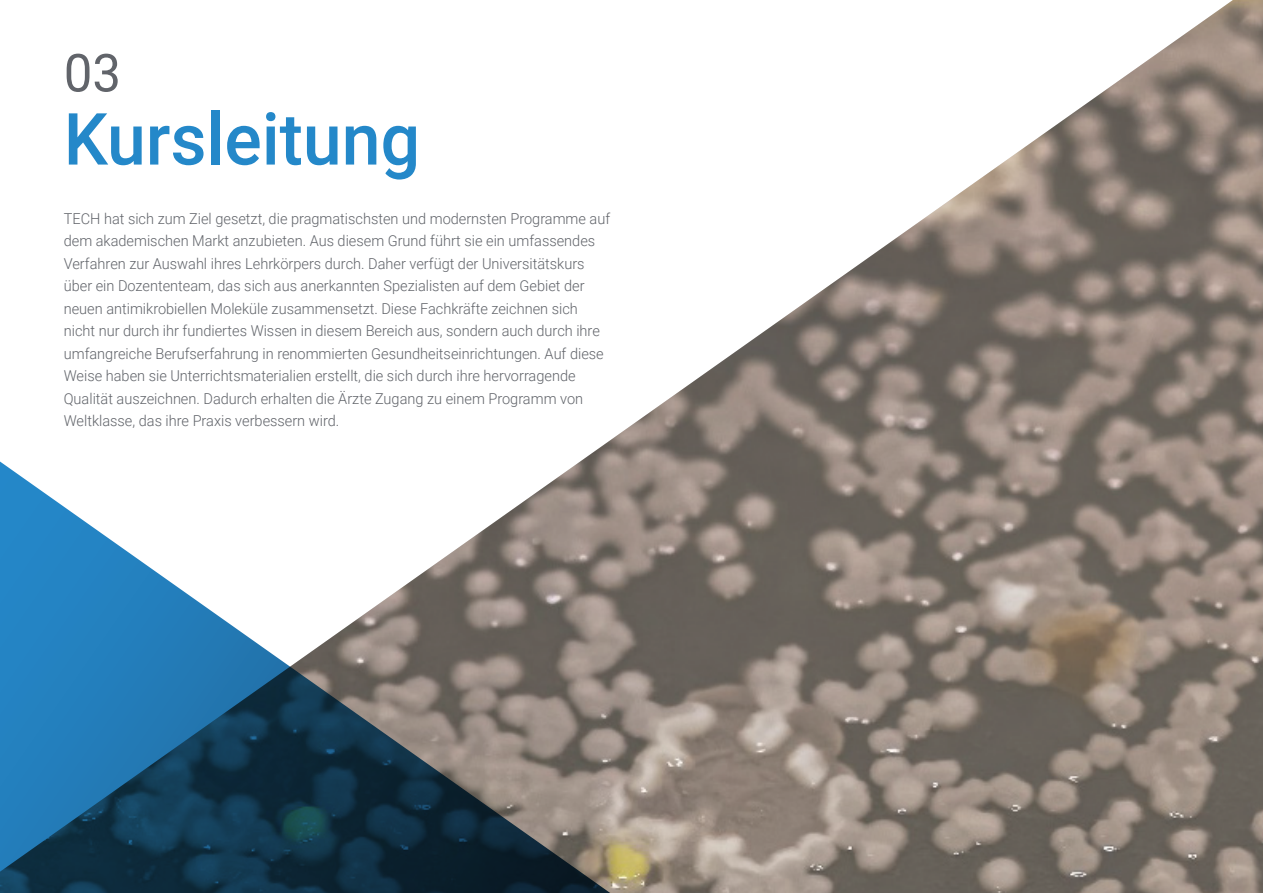
<style>
.page{position:relative;width:1263px;height:893px;background:#fff}
.page>*{position:absolute;margin:0;border:0;box-sizing:border-box;transform-origin:0 0}
.t1{font:500 72px "Roboto";color:#2488c9}
.t2{font:52.5px "Roboto";color:#61646a}
.t3{font:300 15px/22.5px "Roboto";color:#61646a}
</style>
<div class="page">
<img style="left:602px;top:0;width:661px;height:893px">
<svg style="left:0;top:446px;width:640px;height:447px"></svg>
<h2 class="t2" style="left:64px;top:36px;width:59px">03</h2>
<h1 class="t1" style="left:64px;top:89px;width:358px">Kursleitung</h1>
<p class="t3" style="left:64px;top:207px;width:548px">TECH hat sich zum Ziel gesetzt, die pragmatischsten und modernsten Programme auf dem akademischen Markt anzubieten. Aus diesem Grund führt sie ein umfassendes Verfahren zur Auswahl ihres Lehrkörpers durch. Daher verfügt der Universitätskurs über ein Dozententeam, das sich aus anerkannten Spezialisten auf dem Gebiet der neuen antimikrobiellen Moleküle zusammensetzt. Diese Fachkräfte zeichnen sich nicht nur durch ihr fundiertes Wissen in diesem Bereich aus, sondern auch durch ihre umfangreiche Berufserfahrung in renommierten Gesundheitseinrichtungen. Auf diese Weise haben sie Unterrichtsmaterialien erstellt, die sich durch ihre hervorragende Qualität auszeichnen. Dadurch erhalten die Ärzte Zugang zu einem Programm von Weltklasse, das ihre Praxis verbessern wird.</p>
</div>
